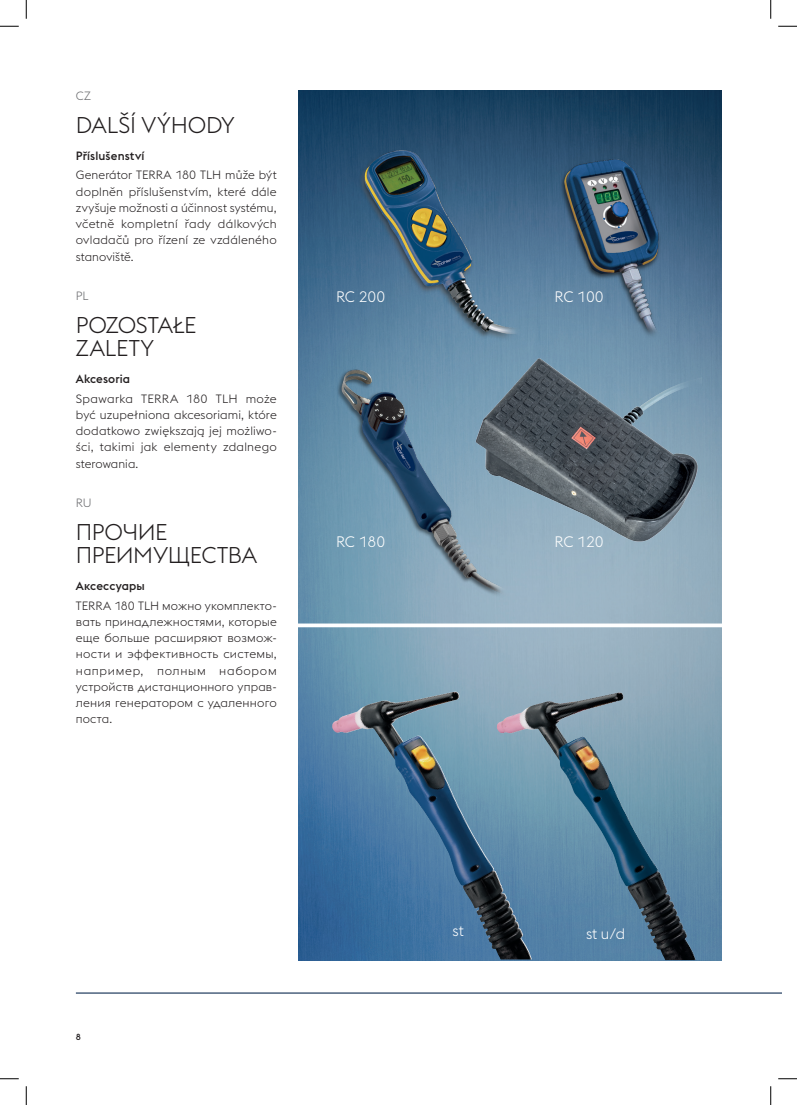
<style>
.page{position:relative;width:797px;height:1105px;background:#fff}
.page>*{position:absolute;margin:0;border:0;box-sizing:border-box;transform-origin:0 0}
.HL-2_single_column{font:300 22.5px/22.5px "voestalpine";letter-spacing:-.01em;color:#231f20}
.t1{font:300 15px "voestalpine";color:#fff}
.Copy_9_5_13_DE{font:300 11.88px/16.2px "voestalpine";letter-spacing:.015em;color:#231f20;text-align:justify}
.Copy_9_5_13_DE-2{font:500 11.88px "voestalpine";letter-spacing:.01em;color:#231f20}
.Language_single_colu{font:300 11.88px "voestalpine";color:#6c6d70}
.t2{font:500 8.75px "voestalpine";color:#231f20}
</style>
<div class="page">
<hr style="left:76px;top:992px;width:705px;height:2px;background:#284264">
<img style="left:298px;top:90px;width:423px;height:870px">
<img style="left:557px;top:156px;width:110px;height:186px">
<img style="left:469px;top:354px;width:232px;height:193px">
<img style="left:323px;top:361px;width:205px;height:250px">
<img style="left:353px;top:140px;width:192px;height:208px">
<img style="left:495px;top:692px;width:201px;height:268px">
<img style="left:331px;top:692px;width:201px;height:267px">
<svg style="left:298px;top:623px;width:424px;height:4px"></svg>
<svg style="left:0;top:25px;width:19px;height:2px"></svg>
<svg style="left:778px;top:25px;width:19px;height:2px"></svg>
<svg style="left:0;top:1078px;width:19px;height:1px"></svg>
<svg style="left:778px;top:1078px;width:19px;height:1px"></svg>
<svg style="left:25px;top:0;width:2px;height:19px"></svg>
<svg style="left:25px;top:1086px;width:2px;height:19px"></svg>
<svg style="left:770px;top:0;width:1px;height:19px"></svg>
<svg style="left:770px;top:1086px;width:1px;height:19px"></svg>
<p class="Language_single_colu" style="left:76px;top:89px;width:17px">CZ</p>
<p class="HL-2_single_column" style="left:76px;top:114px;width:160px">DALŠÍ VÝHODY</p>
<p class="Copy_9_5_13_DE-2" style="left:76px;top:148px;width:70px">Příslušenství</p>
<p class="Copy_9_5_13_DE" style="left:76px;top:167px;width:202px">Generátor TERRA 180 TLH může být doplněn příslušenstvím, které dále zvyšuje možnosti a účinnost systému, včetně kompletní řady dálkových ovladačů pro řízení ze vzdáleného stanoviště.</p>
<p class="Language_single_colu" style="left:76px;top:289px;width:14px">PL</p>
<p class="HL-2_single_column" style="left:76px;top:314px;width:122px">POZOSTAŁE<br>ZALETY</p>
<p class="Copy_9_5_13_DE-2" style="left:76px;top:371px;width:56px">Akcesoria</p>
<p class="Copy_9_5_13_DE" style="left:76px;top:390px;width:202px">Spawarka TERRA 180 TLH może być uzupełniona akcesoriami, które dodatkowo zwiększają jej możliwo&shy;ści, takimi jak elementy zdalnego sterowania.</p>
<p class="Language_single_colu" style="left:76px;top:496px;width:17px">RU</p>
<p class="HL-2_single_column" style="left:76px;top:521px;width:183px">ПРОЧИЕ<br>ПРЕИМУЩЕСТВА</p>
<p class="Copy_9_5_13_DE-2" style="left:76px;top:578px;width:71px">Аксессуары</p>
<p class="Copy_9_5_13_DE" style="left:76px;top:597px;width:202px">TERRA 180 TLH можно укомплекто&shy;вать принадлежностями, которые еще больше расширяют возмож&shy;ности и эффективность системы, например, полным набором устройств дистанционного управ&shy;ления генератором с удаленного поста.</p>
<p class="t1" style="left:336px;top:288px;width:51px">RC 200</p>
<p class="t1" style="left:554px;top:288px;width:51px">RC 100</p>
<p class="t1" style="left:336px;top:533px;width:51px">RC 180</p>
<p class="t1" style="left:554px;top:533px;width:51px">RC 120</p>
<p class="t2" style="left:76px;top:1031px;width:7px">8</p>
<p class="t1" style="left:452px;top:922px;width:13px">st</p>
<p class="t1" style="left:586px;top:925px;width:40px">st u/d</p>
</div>
